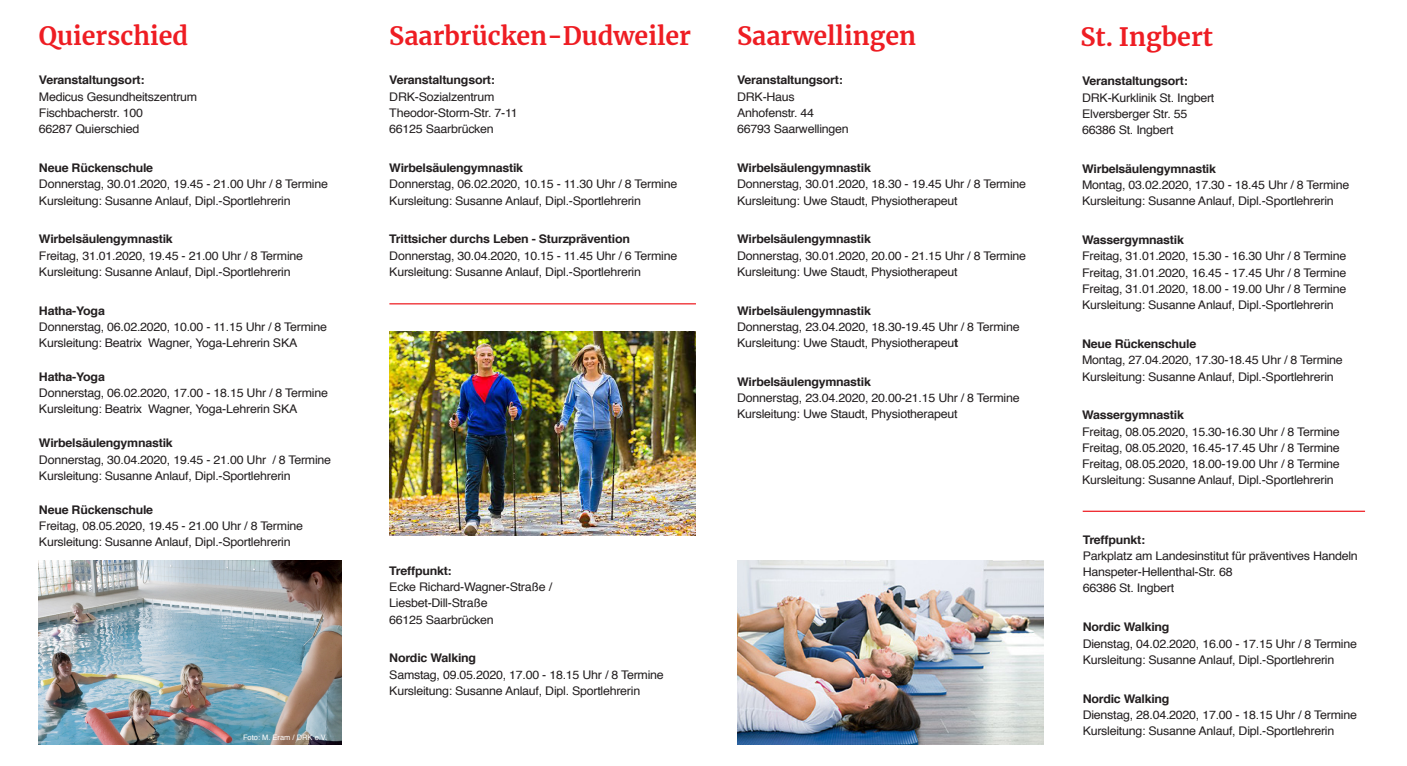
<style>
.page{position:relative;width:1407px;height:766px;background:#fff}
.page>*{position:absolute;margin:0;border:0;box-sizing:border-box;transform-origin:0 0}
.t1{font:700 25px "Merriweather";color:#ee1d23}
.t2{font:11.88px "Helvetica";letter-spacing:-.02em;color:#231f20;scale:1.05 1}
.t3{font:700 11.88px "Helvetica";letter-spacing:-.02em;color:#231f20;scale:1.05 1}
.t4{font:7.5px "Helvetica";color:#fff}
.s1{font-weight:700}
</style>
<div class="page">
<hr style="left:1082px;top:510px;width:283px;height:1px;background:#ee1d23">
<hr style="left:389px;top:303px;width:307px;height:1px;background:#ee1d23">
<img style="left:738px;top:560px;width:306px;height:184px">
<img style="left:390px;top:332px;width:305px;height:203px">
<img style="left:39px;top:560px;width:302px;height:184px">
<p class="t1" style="left:39px;top:19px;width:151px">Quierschied</p>
<p class="t1" style="left:389px;top:19px;width:303px">Saarbrücken-Dudweiler</p>
<p class="t1" style="left:737px;top:19px;width:180px">Saarwellingen</p>
<p class="t1" style="left:1080px;top:19px;width:134px">St. Ingbert</p>
<p class="t3" style="left:39px;top:71px;width:102px">Veranstaltungsort:</p>
<p class="t2" style="left:39px;top:87px;width:152px">Medicus Gesundheitszentrum</p>
<p class="t2" style="left:39px;top:104px;width:101px">Fischbacherstr. 100</p>
<p class="t2" style="left:39px;top:120px;width:97px">66287 Quierschied</p>
<p class="t3" style="left:39px;top:158px;width:110px">Neue Rückenschule</p>
<p class="t2" style="left:39px;top:175px;width:277px">Donnerstag, 30.01.2020, 19.45 - 21.00 Uhr / 8 Termine</p>
<p class="t2" style="left:39px;top:191px;width:241px">Kursleitung: Susanne Anlauf, Dipl.-Sportlehrerin</p>
<p class="t3" style="left:39px;top:229px;width:129px">Wirbelsäulengymnastik</p>
<p class="t2" style="left:39px;top:246px;width:253px">Freitag, 31.01.2020, 19.45 - 21.00 Uhr / 8 Termine</p>
<p class="t2" style="left:39px;top:262px;width:241px">Kursleitung: Susanne Anlauf, Dipl.-Sportlehrerin</p>
<p class="t3" style="left:39px;top:301px;width:64px">Hatha-Yoga</p>
<p class="t2" style="left:39px;top:317px;width:276px">Donnerstag, 06.02.2020, 10.00 - 11.15 Uhr / 8 Termine</p>
<p class="t2" style="left:39px;top:334px;width:248px">Kursleitung: Beatrix Wagner, Yoga-Lehrerin SKA</p>
<p class="t3" style="left:39px;top:367px;width:64px">Hatha-Yoga</p>
<p class="t2" style="left:39px;top:384px;width:277px">Donnerstag, 06.02.2020, 17.00 - 18.15 Uhr / 8 Termine</p>
<p class="t2" style="left:39px;top:400px;width:248px">Kursleitung: Beatrix Wagner, Yoga-Lehrerin SKA</p>
<p class="t3" style="left:39px;top:433px;width:129px">Wirbelsäulengymnastik</p>
<p class="t2" style="left:39px;top:450px;width:280px">Donnerstag, 30.04.2020, 19.45 - 21.00 Uhr / 8 Termine</p>
<p class="t2" style="left:39px;top:466px;width:241px">Kursleitung: Susanne Anlauf, Dipl.-Sportlehrerin</p>
<p class="t3" style="left:39px;top:499px;width:110px">Neue Rückenschule</p>
<p class="t2" style="left:39px;top:516px;width:253px">Freitag, 08.05.2020, 19.45 - 21.00 Uhr / 8 Termine</p>
<p class="t2" style="left:39px;top:532px;width:241px">Kursleitung: Susanne Anlauf, Dipl.-Sportlehrerin</p>
<p class="t3" style="left:389px;top:71px;width:102px">Veranstaltungsort:</p>
<p class="t2" style="left:389px;top:87px;width:102px">DRK-Sozialzentrum</p>
<p class="t2" style="left:389px;top:104px;width:124px">Theodor-Storm-Str. 7-11</p>
<p class="t2" style="left:389px;top:120px;width:101px">66125 Saarbrücken</p>
<p class="t3" style="left:389px;top:158px;width:129px">Wirbelsäulengymnastik</p>
<p class="t2" style="left:389px;top:175px;width:276px">Donnerstag, 06.02.2020, 10.15 - 11.30 Uhr / 8 Termine</p>
<p class="t2" style="left:389px;top:191px;width:241px">Kursleitung: Susanne Anlauf, Dipl.-Sportlehrerin</p>
<p class="t3" style="left:389px;top:229px;width:231px">Trittsicher durchs Leben - Sturzprävention</p>
<p class="t2" style="left:389px;top:246px;width:276px">Donnerstag, 30.04.2020, 10.15 - 11.45 Uhr / 6 Termine</p>
<p class="t2" style="left:389px;top:262px;width:241px">Kursleitung: Susanne Anlauf, Dipl.-Sportlehrerin</p>
<p class="t3" style="left:737px;top:71px;width:102px">Veranstaltungsort:</p>
<p class="t2" style="left:737px;top:87px;width:56px">DRK-Haus</p>
<p class="t2" style="left:737px;top:104px;width:75px">Anhofenstr. 44</p>
<p class="t2" style="left:737px;top:120px;width:108px">66793 Saarwellingen</p>
<p class="t3" style="left:737px;top:158px;width:129px">Wirbelsäulengymnastik</p>
<p class="t2" style="left:737px;top:175px;width:277px">Donnerstag, 30.01.2020, 18.30 - 19.45 Uhr / 8 Termine</p>
<p class="t2" style="left:737px;top:191px;width:211px">Kursleitung: Uwe Staudt, Physiotherapeut</p>
<p class="t3" style="left:737px;top:229px;width:129px">Wirbelsäulengymnastik</p>
<p class="t2" style="left:737px;top:246px;width:277px">Donnerstag, 30.01.2020, 20.00 - 21.15 Uhr / 8 Termine</p>
<p class="t2" style="left:737px;top:262px;width:211px">Kursleitung: Uwe Staudt, Physiotherapeut</p>
<p class="t3" style="left:737px;top:301px;width:129px">Wirbelsäulengymnastik</p>
<p class="t2" style="left:737px;top:317px;width:271px">Donnerstag, 23.04.2020, 18.30-19.45 Uhr / 8 Termine</p>
<p class="t2" style="left:737px;top:334px;width:212px">Kursleitung: Uwe Staudt, Physiotherapeu<span class="s1">t</span></p>
<p class="t3" style="left:737px;top:372px;width:129px">Wirbelsäulengymnastik</p>
<p class="t2" style="left:737px;top:389px;width:271px">Donnerstag, 23.04.2020, 20.00-21.15 Uhr / 8 Termine</p>
<p class="t2" style="left:737px;top:405px;width:211px">Kursleitung: Uwe Staudt, Physiotherapeut</p>
<p class="t3" style="left:1082px;top:72px;width:102px">Veranstaltungsort:</p>
<p class="t2" style="left:1082px;top:88px;width:127px">DRK-Kurklinik St. Ingbert</p>
<p class="t2" style="left:1082px;top:104px;width:102px">Elversberger Str. 55</p>
<p class="t2" style="left:1082px;top:121px;width:89px">66386 St. Ingbert</p>
<p class="t3" style="left:1082px;top:159px;width:129px">Wirbelsäulengymnastik</p>
<p class="t2" style="left:1082px;top:176px;width:256px">Montag, 03.02.2020, 17.30 - 18.45 Uhr / 8 Termine</p>
<p class="t2" style="left:1082px;top:192px;width:241px">Kursleitung: Susanne Anlauf, Dipl.-Sportlehrerin</p>
<p class="t3" style="left:1082px;top:230px;width:98px">Wassergymnastik</p>
<p class="t2" style="left:1082px;top:247px;width:253px">Freitag, 31.01.2020, 15.30 - 16.30 Uhr / 8 Termine</p>
<p class="t2" style="left:1082px;top:263px;width:253px">Freitag, 31.01.2020, 16.45 - 17.45 Uhr / 8 Termine</p>
<p class="t2" style="left:1082px;top:279px;width:253px">Freitag, 31.01.2020, 18.00 - 19.00 Uhr / 8 Termine</p>
<p class="t2" style="left:1082px;top:296px;width:241px">Kursleitung: Susanne Anlauf, Dipl.-Sportlehrerin</p>
<p class="t3" style="left:1082px;top:334px;width:110px">Neue Rückenschule</p>
<p class="t2" style="left:1082px;top:351px;width:250px">Montag, 27.04.2020, 17.30-18.45 Uhr / 8 Termine</p>
<p class="t2" style="left:1082px;top:367px;width:241px">Kursleitung: Susanne Anlauf, Dipl.-Sportlehrerin</p>
<p class="t3" style="left:1082px;top:405px;width:98px">Wassergymnastik</p>
<p class="t2" style="left:1082px;top:422px;width:247px">Freitag, 08.05.2020, 15.30-16.30 Uhr / 8 Termine</p>
<p class="t2" style="left:1082px;top:438px;width:247px">Freitag, 08.05.2020, 16.45-17.45 Uhr / 8 Termine</p>
<p class="t2" style="left:1082px;top:454px;width:247px">Freitag, 08.05.2020, 18.00-19.00 Uhr / 8 Termine</p>
<p class="t2" style="left:1082px;top:471px;width:241px">Kursleitung: Susanne Anlauf, Dipl.-Sportlehrerin</p>
<p class="t3" style="left:1082px;top:529px;width:61px">Treffpunkt:</p>
<p class="t2" style="left:1082px;top:546px;width:263px">Parkplatz am Landesinstitut für präventives Handeln</p>
<p class="t2" style="left:1082px;top:562px;width:145px">Hanspeter-Hellenthal-Str. 68</p>
<p class="t2" style="left:1082px;top:579px;width:89px">66386 St. Ingbert</p>
<p class="t3" style="left:1082px;top:617px;width:84px">Nordic Walking</p>
<p class="t2" style="left:1082px;top:634px;width:263px">Dienstag, 04.02.2020, 16.00 - 17.15 Uhr / 8 Termine</p>
<p class="t2" style="left:1082px;top:650px;width:241px">Kursleitung: Susanne Anlauf, Dipl.-Sportlehrerin</p>
<p class="t3" style="left:1082px;top:688px;width:84px">Nordic Walking</p>
<p class="t2" style="left:1082px;top:705px;width:263px">Dienstag, 28.04.2020, 17.00 - 18.15 Uhr / 8 Termine</p>
<p class="t2" style="left:1082px;top:721px;width:241px">Kursleitung: Susanne Anlauf, Dipl.-Sportlehrerin</p>
<p class="t3" style="left:389px;top:561px;width:61px">Treffpunkt:</p>
<p class="t2" style="left:389px;top:577px;width:157px">Ecke Richard-Wagner-Straße /</p>
<p class="t2" style="left:389px;top:594px;width:95px">Liesbet-Dill-Straße</p>
<p class="t2" style="left:389px;top:610px;width:101px">66125 Saarbrücken</p>
<p class="t3" style="left:389px;top:648px;width:84px">Nordic Walking</p>
<p class="t2" style="left:389px;top:665px;width:263px">Samstag, 09.05.2020, 17.00 - 18.15 Uhr / 8 Termine</p>
<p class="t2" style="left:389px;top:681px;width:240px">Kursleitung: Susanne Anlauf, Dipl. Sportlehrerin</p>
<p class="t4" style="left:243px;top:731px;width:86px">Foto: M. Eram / DRK e.V.</p>
</div>
